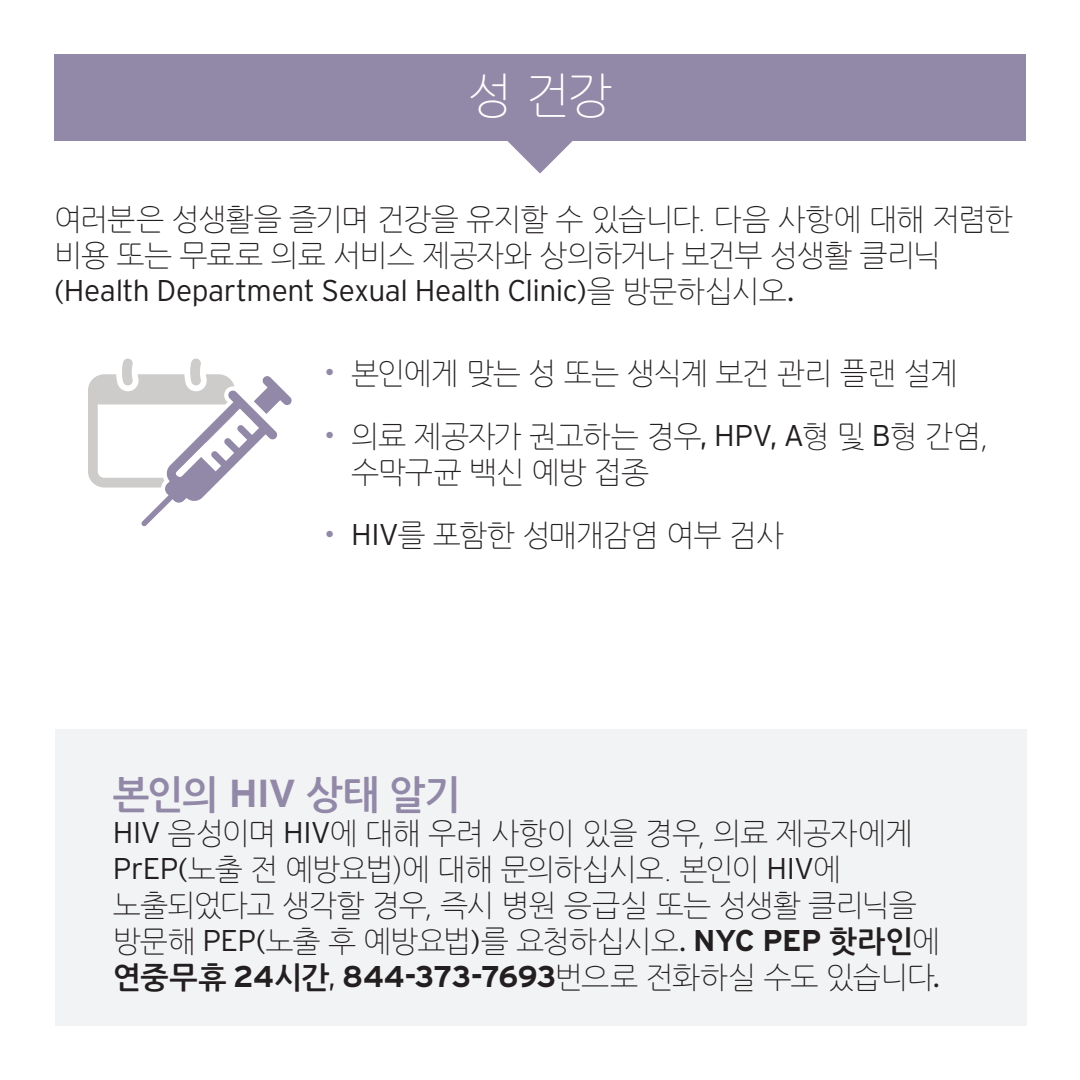
<style>
.page{position:relative;width:1080px;height:1080px;background:#fff}
.page>*{position:absolute;margin:0;border:0;box-sizing:border-box;transform-origin:0 0}
.hed{font:48px "Nanum Gothic OTF Light";color:#fff}
.Help{font:39px "Nanum Gothic OTF Bold";letter-spacing:-.04em;color:#9288a8}
.body_bullet_Purple{font:30px/36px "Nanum Gothic OTF Light";letter-spacing:-.035em;color:#231f20}
.body_bullet_Gray{font:30px/36px "Nanum Gothic OTF Light";letter-spacing:-.035em;color:#231f20}
.s1{font-family:"Interstate";font-weight:300}
.s2{font-family:"Interstate";font-weight:300;color:#9288a8}
.s3{font-family:"Interstate";font-weight:700}
.s4{font-family:"Nanum Gothic OTF Bold"}
</style>
<div class="page">
<svg style="left:442px;top:140px;width:196px;height:34px"></svg>
<div style="left:54px;top:54px;width:972px;height:86px;background:#9288a8"></div>
<svg style="left:88px;top:359px;width:204px;height:167px"></svg>
<div style="left:55px;top:729px;width:972px;height:297px;background:#f2f3f4"></div>
<p class="hed" style="left:468px;top:73px;width:146px">성 건강</p>
<p class="body_bullet_Gray" style="left:54px;top:202px;width:961px">여러분은 성생활을 즐기며 건강을 유지할 수 있습니다. 다음 사항에 대해 저렴한 비용 또는 무료로 의료 서비스 제공자와 상의하거나 보건부 성생활 클리닉 <span class="s1">(Health Department Sexual Health Clinic)</span>을 방문하십시오<span class="s1">.</span></p>
<p class="body_bullet_Purple" style="left:324px;top:356px;width:636px"><span class="s2">•</span> 본인에게 맞는 성 또는 생식계 보건 관리 플랜 설계</p>
<p class="body_bullet_Purple" style="left:351px;top:419px;width:639px;text-indent:-27px"><span class="s2">•</span> 의료 제공자가 권고하는 경우<span class="s1">, HPV, A</span>형 및 <span class="s1">B</span>형 간염, 수막구균 백신 예방 접종</p>
<p class="body_bullet_Purple" style="left:324px;top:518px;width:461px"><span class="s2">•</span> <span class="s1">HIV</span>를 포함한 성매개감염 여부 검사</p>
<p class="Help" style="left:113px;top:774px;width:349px">본인의 <span class="s3">HIV</span> 상태 알기</p>
<p class="body_bullet_Purple" style="left:113px;top:816px;width:829px"><span class="s1">HIV</span> 음성이며 <span class="s1">HIV</span>에 대해 우려 사항이 있을 경우, 의료 제공자에게 <span class="s1">PrEP(</span>노출 전 예방요법)에 대해 문의하십시오. 본인이 <span class="s1">HIV</span>에 노출되었다고 생각할 경우, 즉시 병원 응급실 또는 성생활 클리닉을 방문해 <span class="s1">PEP(</span>노출 후 예방요법<span class="s1">)</span>를 요청하십시오<span class="s1">.</span> <span class="s3">NYC PEP</span> <span class="s4">핫라인</span>에 <span class="s4">연중무휴</span> <span class="s3">24</span><span class="s4">시간</span><span class="s1">,</span> <span class="s3">844-373-7693</span>번으로 전화하실 수도 있습니다<span class="s1">.</span></p>
</div>
